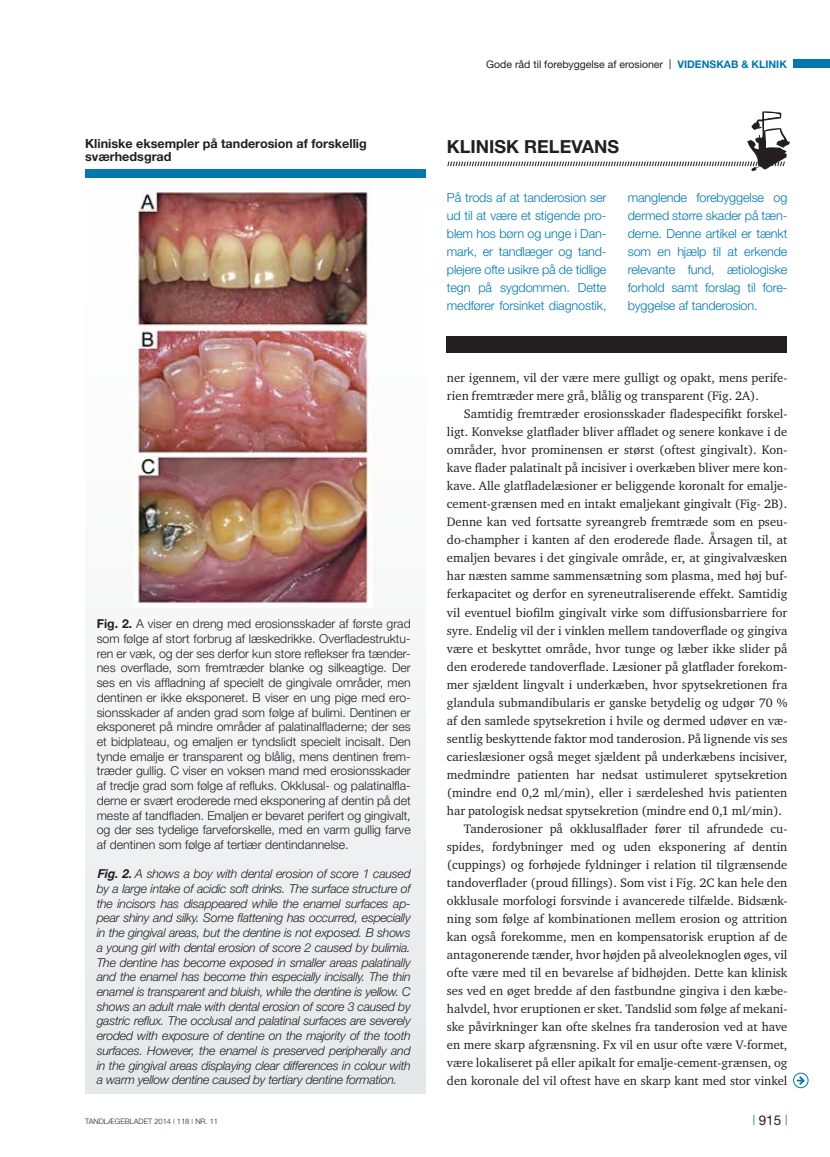
<style>
.page{position:relative;width:830px;height:1157px;background:#fff}
.page>*{position:absolute;margin:0;border:0;box-sizing:border-box;transform-origin:0 0}
.t1{font:700 18px "Helvetica Neue";color:#231f20}
.t2{font:13.5px "Helvetica Neue";color:#231f20}
.t3{font:12.6px/18px "Charter ITC";color:#231f20}
.t4{font:300 12.6px/18px "Helvetica Neue";letter-spacing:-.01em;color:#0078ae;text-align:justify}
.t5{font:700 12.6px/13.2px "Helvetica Neue";color:#231f20}
.t6{font:300 12.3px/14.7px "Helvetica Neue";color:#231f20;text-align:justify}
.t7{font:italic 300 12.3px/14.7px "Helvetica Neue";letter-spacing:-.02em;color:#231f20;text-align:justify}
.t8{font:10.5px "Helvetica Neue";color:#231f20}
.t9{font:10.5px "Helvetica Neue LT Std";color:#0078ae}
.t10{font:300 7.5px "Helvetica Neue";color:#231f20}
.s1{font-weight:700}
.s2{font-family:"Helvetica";font-weight:700}
.s3{font-family:"Arial"}
.s4{font-weight:700;color:#0078ae}
.s5{font-weight:400;color:#0078ae}
</style>
<div class="page">
<div style="left:793px;top:60px;width:36px;height:8px;background:#0078ae"></div>
<div style="left:446px;top:336px;width:340px;height:17px;background:#231f20"></div>
<svg style="left:447px;top:111px;width:342px;height:60px"></svg>
<div style="left:85px;top:177px;width:340px;height:917px;background:#f2f2f3"></div>
<div style="left:85px;top:169px;width:340px;height:8px;background:#0078ae"></div>
<img style="left:133px;top:187px;width:239px;height:421px">
<div style="left:793px;top:1073px;width:14px;height:14px;border:1px solid #0078ae;border-radius:50%"></div>
<svg style="left:796px;top:1074px;width:9px;height:12px"></svg>
<p class="t5" style="left:85px;top:137px;width:283px">Kliniske eksempler på tanderosion af forskellig sværhedsgrad</p>
<p class="t6" style="left:97px;top:616px;width:315px"><span class="s1">Fig. 2.</span> A viser en dreng med erosionsskader af første grad som følge af stort forbrug af læskedrikke. Overfladestruktu&shy;ren er væk, og der ses derfor kun store reflekser fra tænder&shy;nes overflade, som fremtræder blanke og silkeagtige. Der ses en vis affladning af specielt de gingivale områder, men dentinen er ikke eksponeret. B viser en ung pige med ero&shy;sionsskader af anden grad som følge af bulimi. Dentinen er eksponeret på mindre områder af palatinalfladerne; der ses et bidplateau, og emaljen er tyndslidt specielt incisalt. Den tynde emalje er transparent og blålig, mens dentinen frem&shy;træder gullig. C viser en voksen mand med erosionsskader af tredje grad som følge af refluks. Okklusal- og palatinalfla&shy;derne er svært eroderede med eksponering af dentin på det meste af tandfladen. Emaljen er bevaret perifert og gingivalt, og der ses tydelige farveforskelle, med en varm gullig farve af dentinen som følge af tertiær dentindannelse.</p>
<p class="t7" style="left:97px;top:866px;width:315px"><span class="s2">Fig. 2.</span> A shows a boy with dental erosion of score 1 caused by a large intake of acidic soft drinks. The surface structure of the incisors has disappeared while the enamel surfaces ap&shy;pear shiny and silky. Some flattening has occurred, especially in the gingival areas, but the dentine is not exposed. B shows a young girl with dental erosion of score 2 caused by bulimia.<br>The dentine has become exposed in smaller areas palatinally and the enamel has become thin especially incisally. The thin enamel is transparent and bluish, while the dentine is yellow. C shows an adult male with dental erosion of score 3 caused by gastric reflux. The occlusal and palatinal surfaces are severely eroded with exposure of dentine on the majority of the tooth surfaces. However, the enamel is preserved peripherally and in the gingival areas displaying clear differences in colour with a warm yellow dentine caused by tertiary dentine formation.</p>
<p class="t8" style="left:486px;top:58px;width:302px">Gode råd til forebyggelse af erosioner <span class="s3">|</span> <span class="s4">videnskab &amp; klinik</span></p>
<h1 class="t1" style="left:446px;top:135px;width:174px">Klinisk relevans</h1>
<p class="t4" style="left:446px;top:188px;width:161px">På trods af at tanderosion ser ud til at være et stigende pro&shy;blem hos børn og unge i Dan&shy;mark, er tandlæger og tand&shy;plejere ofte usikre på de tidlige tegn på sygdommen. Dette medfører forsinket diagnostik,</p>
<p class="t4" style="left:627px;top:189px;width:161px">manglende forebyggelse og dermed større skader på tæn&shy;derne. Denne artikel er tænkt som en hjælp til at erkende relevante fund, ætiologiske forhold samt forslag til fore&shy;byggelse af tanderosion.</p>
<p class="t3" style="left:446px;top:369px;width:342px">ner igennem, vil der være mere gulligt og opakt, mens perife&shy;rien fremtræder mere grå, blålig og transparent (Fig. 2A).</p>
<p class="t3" style="left:463px;top:405px;width:325px">Samtidig fremtræder erosionsskader fladespecifikt forskel-</p>
<p class="t3" style="left:446px;top:423px;width:342px">ligt. Konvekse glatflader bliver affladet og senere konkave i de</p>
<p class="t3" style="left:446px;top:441px;width:342px">områder, hvor prominensen er størst (oftest gingivalt). Kon-</p>
<p class="t3" style="left:446px;top:459px;width:342px">kave flader palatinalt på incisiver i overkæben bliver mere kon-</p>
<p class="t3" style="left:446px;top:477px;width:340px">kave. Alle glatfladelæsioner er beliggende koronalt for emalje-</p>
<p class="t3" style="left:446px;top:495px;width:342px">cement-grænsen med en intakt emaljekant gingivalt (Fig- 2B).</p>
<p class="t3" style="left:446px;top:513px;width:342px">Denne kan ved fortsatte syreangreb fremtræde som en pseu-</p>
<p class="t3" style="left:446px;top:531px;width:342px">do-champher i kanten af den eroderede flade. Årsagen til, at</p>
<p class="t3" style="left:446px;top:549px;width:342px">emaljen bevares i det gingivale område, er, at gingivalvæsken</p>
<p class="t3" style="left:446px;top:567px;width:342px">har næsten samme sammensætning som plasma, med høj buf-</p>
<p class="t3" style="left:446px;top:585px;width:342px">ferkapacitet og derfor en syreneutraliserende effekt. Samtidig</p>
<p class="t3" style="left:446px;top:603px;width:342px">vil eventuel biofilm gingivalt virke som diffusionsbarriere for</p>
<p class="t3" style="left:446px;top:621px;width:342px">syre. Endelig vil der i vinklen mellem tandoverflade og gingiva</p>
<p class="t3" style="left:446px;top:639px;width:342px">være et beskyttet område, hvor tunge og læber ikke slider på</p>
<p class="t3" style="left:446px;top:657px;width:342px">den eroderede tandoverflade. Læsioner på glatflader forekom-</p>
<p class="t3" style="left:446px;top:675px;width:342px">mer sjældent lingvalt i underkæben, hvor spytsekretionen fra</p>
<p class="t3" style="left:446px;top:693px;width:342px">glandula submandibularis er ganske betydelig og udgør 70 %</p>
<p class="t3" style="left:446px;top:711px;width:342px">af den samlede spytsekretion i hvile og dermed udøver en væ-</p>
<p class="t3" style="left:446px;top:729px;width:342px">sentlig beskyttende faktor mod tanderosion. På lignende vis ses</p>
<p class="t3" style="left:446px;top:747px;width:342px">carieslæsioner også meget sjældent på underkæbens incisiver,</p>
<p class="t3" style="left:446px;top:765px;width:342px">medmindre patienten har nedsat ustimuleret spytsekretion</p>
<p class="t3" style="left:446px;top:783px;width:342px">(mindre end 0,2 ml/min), eller i særdeleshed hvis patienten</p>
<p class="t3" style="left:446px;top:801px;width:336px">har patologisk nedsat spytsekretion (mindre end 0,1 ml/min).</p>
<p class="t3" style="left:463px;top:819px;width:325px">Tanderosioner på okklusalflader fører til afrundede cu-</p>
<p class="t3" style="left:446px;top:837px;width:342px">spides, fordybninger med og uden eksponering af dentin</p>
<p class="t3" style="left:446px;top:855px;width:342px">(cuppings) og forhøjede fyldninger i relation til tilgrænsende</p>
<p class="t3" style="left:446px;top:873px;width:342px">tandoverflader (proud fillings). Som vist i Fig. 2C kan hele den</p>
<p class="t3" style="left:446px;top:891px;width:342px">okklusale morfologi forsvinde i avancerede tilfælde. Bidsænk-</p>
<p class="t3" style="left:446px;top:909px;width:342px">ning som følge af kombinationen mellem erosion og attrition</p>
<p class="t3" style="left:446px;top:927px;width:342px">kan også forekomme, men en kompensatorisk eruption af de</p>
<p class="t3" style="left:446px;top:945px;width:342px">antagonerende tænder, hvor højden på alveoleknoglen øges, vil</p>
<p class="t3" style="left:446px;top:963px;width:342px">ofte være med til en bevarelse af bidhøjden. Dette kan klinisk</p>
<p class="t3" style="left:446px;top:981px;width:342px">ses ved en øget bredde af den fastbundne gingiva i den kæbe-</p>
<p class="t3" style="left:446px;top:999px;width:342px">halvdel, hvor eruptionen er sket. Tandslid som følge af mekani-</p>
<p class="t3" style="left:446px;top:1017px;width:342px">ske påvirkninger kan ofte skelnes fra tanderosion ved at have</p>
<p class="t3" style="left:446px;top:1035px;width:342px">en mere skarp afgrænsning. Fx vil en usur ofte være V-formet,</p>
<p class="t3" style="left:446px;top:1053px;width:342px">være lokaliseret på eller apikalt for emalje-cement-grænsen, og</p>
<p class="t3" style="left:446px;top:1071px;width:342px">den koronale del vil oftest have en skarp kant med stor vinkel</p>
<p class="t10" style="left:85px;top:1116px;width:134px">tandlægebladet 2014 <span class="s5">|</span> 118 <span class="s5">|</span> nr. 11</p>
<p class="t9" style="left:784px;top:1112px;width:4px">|</p>
<p class="t2" style="left:752px;top:1112px;width:30px"><sup>|</sup> 915</p>
</div>
